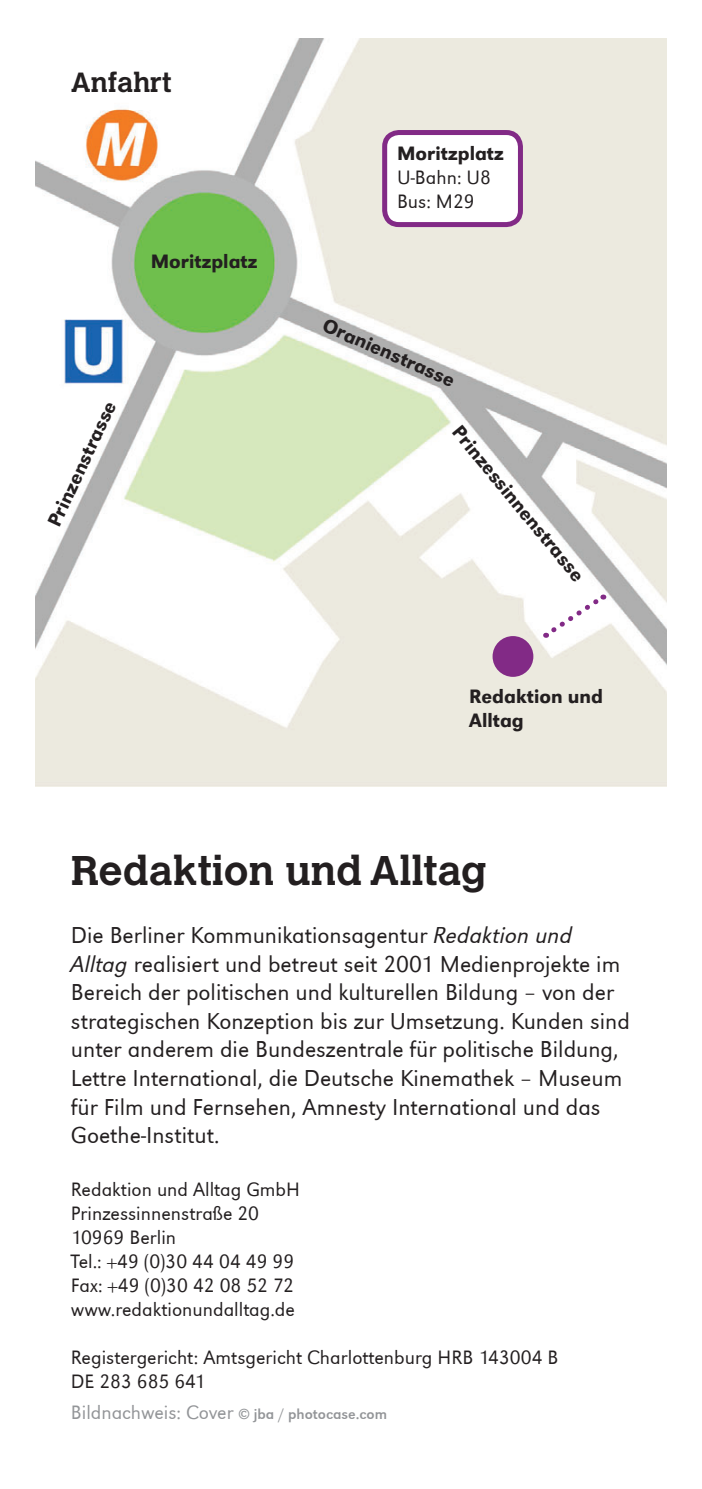
<style>
.page{position:relative;width:702px;height:1489px;background:#fff}
.page>*{position:absolute;margin:0;border:0;box-sizing:border-box;transform-origin:0 0}
.t1{font:700 41px "Calvert MT Std";color:#231f20}
.t2{font:700 27.5px "Calvert MT Std";color:#231f20}
.t3{font:300 23.75px/28.5px "URW Grotesk T";color:#231f20}
.t4{font:300 20px/24px "URW Grotesk T";color:#231f20}
.t5{font:500 20px/24px "URW Grotesk T";color:#231f20}
.t6{font:300 20px "URW Grotesk T";color:#939598}
.s1{font-style:italic}
.s2{font-weight:400;font-size:15px}
</style>
<div class="page">
<img style="left:35px;top:39px;width:631px;height:747px">
<div style="left:492px;top:636px;width:41px;height:41px;background:#822a86;border-radius:50%"></div>
<svg style="left:545px;top:593px;width:60px;height:44px"></svg>
<div style="left:384px;top:132px;width:136px;height:92px;background:#fff;border-radius:14px"></div>
<div style="left:382px;top:130px;width:141px;height:97px;border:5px solid #822a86;border-radius:14px"></div>
<p class="t2" style="left:71px;top:65px;width:102px">Anfahrt</p>
<p class="t5" style="left:151px;top:249px;width:108px">Moritzplatz</p>
<p class="t5" style="left:42px;top:520px;width:138px;rotate:-65deg">Prinzenstrasse</p>
<p class="t5" style="left:397px;top:141px;width:108px">Moritzplatz</p>
<p class="t4" style="left:397px;top:166px;width:95px">U-Bahn: U8<br>Bus: M29</p>
<p class="t5" style="left:328px;top:313px;width:143px;rotate:23deg">Oranienstrasse</p>
<p class="t5" style="left:466px;top:420px;width:197px;rotate:51deg">Prinzessinnenstrasse</p>
<p class="t5" style="left:469px;top:684px;width:135px">Redaktion und<br>Alltag</p>
<h1 class="t1" style="left:71px;top:844px;width:417px">Redaktion und Alltag</h1>
<p class="t3" style="left:71px;top:921px;width:560px">Die Berliner Kommunikationsagentur <span class="s1">Redaktion und Alltag</span> realisiert und betreut seit 2001 Medienprojekte im Bereich der politischen und kulturellen Bildung – von der strategischen Konzeption bis zur Umsetzung. Kunden sind unter anderem die Bundeszentrale für politische Bildung, Lettre International, die Deutsche Kinemathek – Museum für Film und Fernsehen, Amnesty International und das Goethe-Institut.</p>
<p class="t4" style="left:71px;top:1176px;width:230px">Redaktion und Alltag GmbH<br>Prinzessinnenstraße 20<br>10969 Berlin<br>Tel.: +49 (0)30 44 04 49 99<br>Fax: +49 (0)30 42 08 52 72 www.redaktionundalltag.de</p>
<p class="t4" style="left:71px;top:1344px;width:489px">Registergericht: Amtsgericht Charlottenburg HRB 143004 B<br>DE 283 685 641</p>
<p class="t6" style="left:71px;top:1400px;width:318px">Bildnachweis: Cover <span class="s2">© jba / photocase.com</span></p>
</div>
